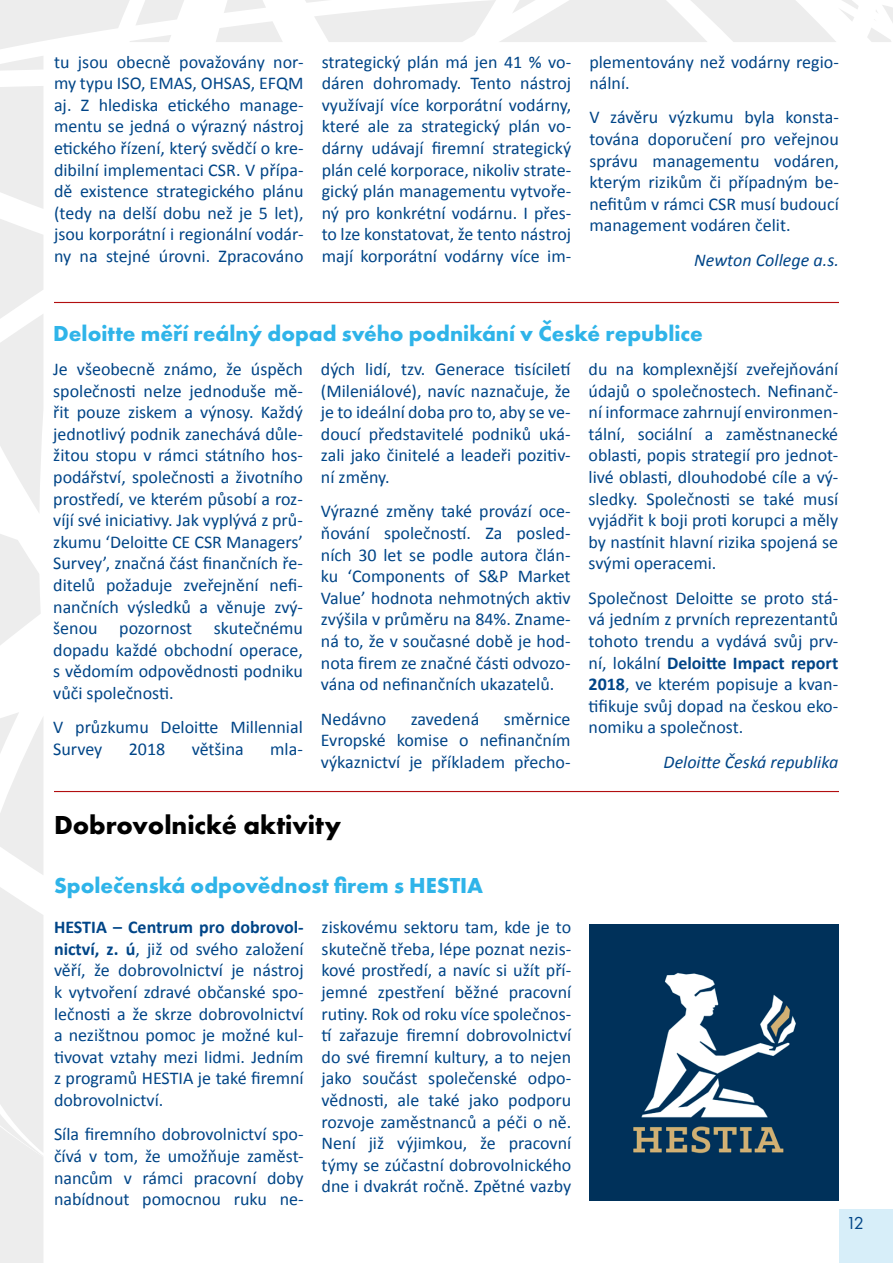
<style>
.page{position:relative;width:893px;height:1263px;background:#fff}
.page>*{position:absolute;margin:0;border:0;box-sizing:border-box;transform-origin:0 0}
.t1{font:700 27px "Futura PT";color:#000}
.t2{font:700 22.5px "Futura PT";color:#2fb4e9}
.t3{font:18px/21.6px "Calibri";color:#004587;text-align:justify}
.t4{font:italic 18px "Calibri";color:#004587}
.t5{font:18px "Futura PT";color:#004587}
.s1{font-weight:700}
</style>
<div class="page">
<div style="left:839px;top:1209px;width:54px;height:54px;background:#d7eef9"></div>
<svg style="left:224px;top:0;width:42px;height:13px"></svg>
<svg style="left:0;top:534px;width:41px;height:111px"></svg>
<svg style="left:216px;top:21px;width:67px;height:21px"></svg>
<svg style="left:0;top:86px;width:43px;height:426px"></svg>
<svg style="left:305px;top:0;width:553px;height:42px"></svg>
<svg style="left:0;top:712px;width:43px;height:551px"></svg>
<svg style="left:867px;top:5px;width:26px;height:37px"></svg>
<svg style="left:0;top:0;width:184px;height:71px"></svg>
<hr style="left:54px;top:302px;width:785px;height:1px;background:#b20e10">
<hr style="left:54px;top:791px;width:785px;height:1px;background:#b20e10">
<img style="left:589px;top:925px;width:250px;height:275px">
<p class="t3" style="left:54px;top:51px;width:251px">tu jsou obecně považovány nor&shy;my typu ISO, EMAS, OHSAS, EFQM aj. Z hlediska etického manage&shy;mentu se jedná o výrazný nástroj etického řízení, který svědčí o kre&shy;dibilní implementaci CSR. V přípa&shy;dě existence strategického plánu (tedy na delší dobu než je 5 let), jsou korporátní i regionální vodár&shy;ny na stejné úrovni. Zpracováno</p>
<p class="t3" style="left:322px;top:51px;width:251px">strategický plán má jen 41 % vo&shy;dáren dohromady. Tento nástroj využívají více korporátní vodárny, které ale za strategický plán vo&shy;dárny udávají firemní strategický plán celé korporace, nikoliv strate&shy;gický plán managementu vytvoře&shy;ný pro konkrétní vodárnu. I přes&shy;to lze konstatovat, že tento nástroj mají korporátní vodárny více im-</p>
<p class="t3" style="left:589px;top:51px;width:251px">plementovány než vodárny regio&shy;nální.</p>
<p class="t3" style="left:589px;top:107px;width:251px">V závěru výzkumu byla konsta&shy;tována doporučení pro veřejnou správu managementu vodáren, kterým rizikům či případným be&shy;nefitům v rámci CSR musí budoucí management vodáren čelit.</p>
<p class="t4" style="left:694px;top:248px;width:146px">Newton College a.s.</p>
<p class="t2" style="left:53px;top:319px;width:651px">Deloitte měří reálný dopad svého podnikání v České republice</p>
<p class="t3" style="left:53px;top:358px;width:251px">Je všeobecně známo, že úspěch společnosti nelze jednoduše mě&shy;řit pouze ziskem a výnosy. Každý jednotlivý podnik zanechává důle&shy;žitou stopu v rámci státního hos&shy;podářství, společnosti a životního prostředí, ve kterém působí a roz&shy;víjí své iniciativy. Jak vyplývá z prů&shy;zkumu ‘Deloitte CE CSR Managers’ Survey’, značná část finančních ře&shy;ditelů požaduje zveřejnění nefi&shy;nančních výsledků a věnuje zvý&shy;šenou pozornost skutečnému dopadu každé obchodní operace, s vědomím odpovědnosti podniku vůči společnosti.</p>
<p class="t3" style="left:53px;top:717px;width:251px">V průzkumu Deloitte Millennial<br>Survey</p>
<p class="t3" style="left:129px;top:738px;width:38px">2018</p>
<p class="t3" style="left:192px;top:738px;width:54px">většina</p>
<p class="t3" style="left:270px;top:738px;width:34px">mla-</p>
<p class="t3" style="left:321px;top:358px;width:251px">dých lidí, tzv. Generace tisíciletí (Mileniálové), navíc naznačuje, že je to ideální doba pro to, aby se ve&shy;doucí představitelé podniků uká&shy;zali jako činitelé a leadeři pozitiv&shy;ní změny.</p>
<p class="t3" style="left:321px;top:501px;width:251px">Výrazné změny také provází oce&shy;ňování společností. Za posled&shy;ních 30 let se podle autora člán&shy;ku ‘Components of S&amp;P Market Value’ hodnota nehmotných aktiv zvýšila v průměru na 84%. Zname&shy;ná to, že v současné době je hod&shy;nota firem ze značné části odvozo&shy;vána od nefinančních ukazatelů.</p>
<p class="t3" style="left:321px;top:708px;width:67px">Nedávno</p>
<p class="t3" style="left:411px;top:708px;width:70px">zavedená</p>
<p class="t3" style="left:321px;top:708px;width:251px;text-indent:183px">směrnice Evropské komise o nefinančním výkaznictví je příkladem přecho-</p>
<p class="t3" style="left:589px;top:358px;width:251px">du na komplexnější zveřejňování údajů o společnostech. Nefinanč&shy;ní informace zahrnují environmen&shy;tální, sociální a zaměstnanecké oblasti, popis strategií pro jednot&shy;livé oblasti, dlouhodobé cíle a vý&shy;sledky. Společnosti se také musí vyjádřit k boji proti korupci a měly by nastínit hlavní rizika spojená se svými operacemi.</p>
<p class="t3" style="left:589px;top:587px;width:251px">Společnost Deloitte se proto stá&shy;vá jedním z prvních reprezentantů tohoto trendu a vydává svůj prv&shy;ní, lokální <span class="s1">Deloitte Impact report 2018</span>, ve kterém popisuje a kvan&shy;tifikuje svůj dopad na českou eko&shy;nomiku a společnost.</p>
<p class="t4" style="left:664px;top:749px;width:176px">Deloitte Česká republika</p>
<h1 class="t1" style="left:54px;top:807px;width:289px">Dobrovolnické aktivity</h1>
<p class="t2" style="left:54px;top:871px;width:431px">Společenská odpovědnost firem s HESTIA</p>
<p class="t3" style="left:54px;top:916px;width:251px"><span class="s1">HESTIA – Centrum pro dobrovol&shy;nictví, z. ú</span>, již od svého založení věří, že dobrovolnictví je nástroj k vytvoření zdravé občanské spo&shy;lečnosti a že skrze dobrovolnictví a nezištnou pomoc je možné kul&shy;tivovat vztahy mezi lidmi. Jedním z programů HESTIA je také firemní dobrovolnictví.</p>
<p class="t3" style="left:54px;top:1123px;width:251px">Síla firemního dobrovolnictví spo&shy;čívá v tom, že umožňuje zaměst&shy;nancům v rámci pracovní doby nabídnout pomocnou ruku ne-</p>
<p class="t3" style="left:322px;top:916px;width:251px">ziskovému sektoru tam, kde je to skutečně třeba, lépe poznat nezis&shy;kové prostředí, a navíc si užít pří&shy;jemné zpestření běžné pracovní rutiny. Rok od roku více společnos&shy;tí zařazuje firemní dobrovolnictví do své firemní kultury, a to nejen jako součást společenské odpo&shy;vědnosti, ale také jako podporu rozvoje zaměstnanců a péči o ně.<br>Není již výjimkou, že pracovní týmy se zúčastní dobrovolnického dne i dvakrát ročně. Zpětné vazby</p>
<p class="t5" style="left:846px;top:1212px;width:19px">12</p>
</div>
